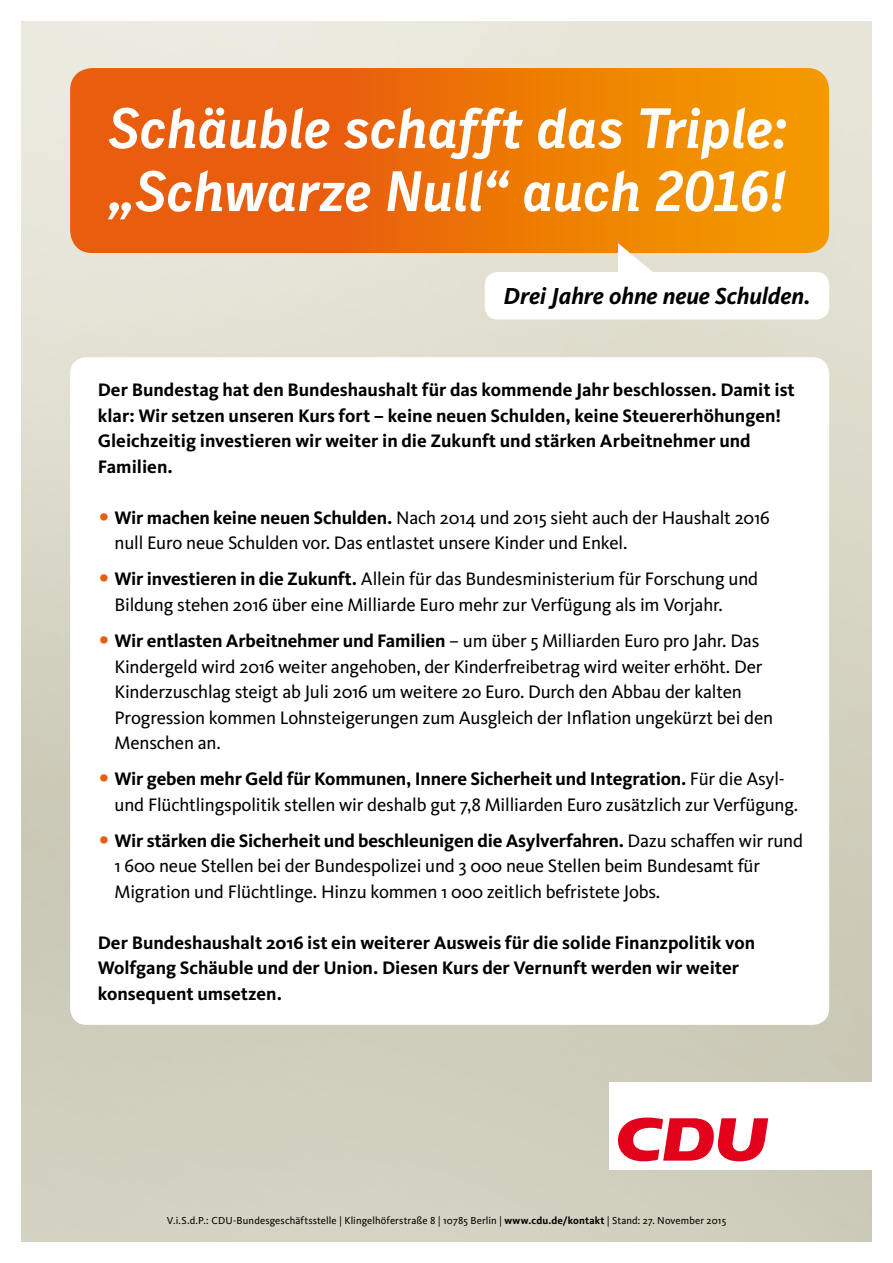
<style>
.page{position:relative;width:893px;height:1263px;background:#fff}
.page>*{position:absolute;margin:0;border:0;box-sizing:border-box;transform-origin:0 0}
.t1{font:italic 700 57px/63px "CDU Skopex";letter-spacing:-.02em;color:#fff}
.t2{font:italic 700 24px "CDU Kievit";letter-spacing:-.005em;color:#000}
.t3{font:18.75px/25.5px "CDU Kievit";letter-spacing:-.01em;color:#000}
.t4{font:700 18.75px/25.5px "CDU Kievit";color:#000}
.t5{font:10.5px "CDU Kievit";letter-spacing:.01em;color:#000}
.s1{font-weight:700}
</style>
<div class="page">
<svg style="left:70px;top:68px;width:759px;height:185px;background:#ec7308"></svg>
<svg style="left:618px;top:243px;width:42px;height:29px"></svg>
<svg style="left:618px;top:1117px;width:150px;height:44px"></svg>
<h1 class="t1" style="left:109px;top:96px;width:681px">Schäuble schafft das Triple: „Schwarze Null“ auch 2016!</h1>
<p class="t2" style="left:503px;top:282px;width:309px">Drei Jahre ohne neue Schulden.</p>
<p class="t4" style="left:98px;top:377px;width:698px">Der Bundestag hat den Bundeshaushalt für das kommende Jahr beschlossen. Damit ist klar: Wir setzen unseren Kurs fort – keine neuen Schulden, keine Steuererhöhungen!<br>Gleichzeitig investieren wir weiter in die Zukunft und stärken Arbeitnehmer und Familien.</p>
<p class="t3" style="left:115px;top:505px;width:657px"><span class="s1">Wir machen keine neuen Schulden.</span> Nach 2014 und 2015 sieht auch der Haushalt 2016 null Euro neue Schulden vor. Das entlastet unsere Kinder und Enkel.</p>
<p class="t3" style="left:115px;top:567px;width:645px"><span class="s1">Wir investieren in die Zukunft.</span> Allein für das Bundesministerium für Forschung und<br>Bildung stehen 2016 über eine Milliarde Euro mehr zur Verfügung als im Vorjahr.</p>
<p class="t3" style="left:115px;top:628px;width:660px"><span class="s1">Wir entlasten Arbeitnehmer und Familien</span> – um über 5 Milliarden Euro pro Jahr. Das Kindergeld wird 2016 weiter angehoben, der Kinderfreibetrag wird weiter erhöht. Der Kinderzuschlag steigt ab Juli 2016 um weitere 20 Euro. Durch den Abbau der kalten Progression kommen Lohnsteigerungen zum Ausgleich der Inflation ungekürzt bei den Menschen an.</p>
<p class="t3" style="left:115px;top:766px;width:685px"><span class="s1">Wir geben mehr Geld für Kommunen, Innere Sicherheit und Integration.</span> Für die Asyl&shy;und Flüchtlingspolitik stellen wir deshalb gut 7,8 Milliarden Euro zusätzlich zur Verfügung.</p>
<p class="t3" style="left:115px;top:828px;width:690px"><span class="s1">Wir stärken die Sicherheit und beschleunigen die Asylverfahren.</span> Dazu schaffen wir rund<br>1 600 neue Stellen bei der Bundespolizei und 3 000 neue Stellen beim Bundesamt für<br>Migration und Flüchtlinge. Hinzu kommen 1 000 zeitlich befristete Jobs.</p>
<p class="t4" style="left:98px;top:930px;width:659px">Der Bundeshaushalt 2016 ist ein weiterer Ausweis für die solide Finanzpolitik von<br>Wolfgang Schäuble und der Union. Diesen Kurs der Vernunft werden wir weiter konsequent umsetzen.</p>
<p class="t5" style="left:167px;top:1215px;width:561px">V.i.S.d.P.: CDU-Bundesgeschäftsstelle | Klingelhöferstraße 8 | 10785 Berlin | <span class="s1">www.cdu.de/kontakt</span> | Stand: 27. November 2015</p>
</div>
